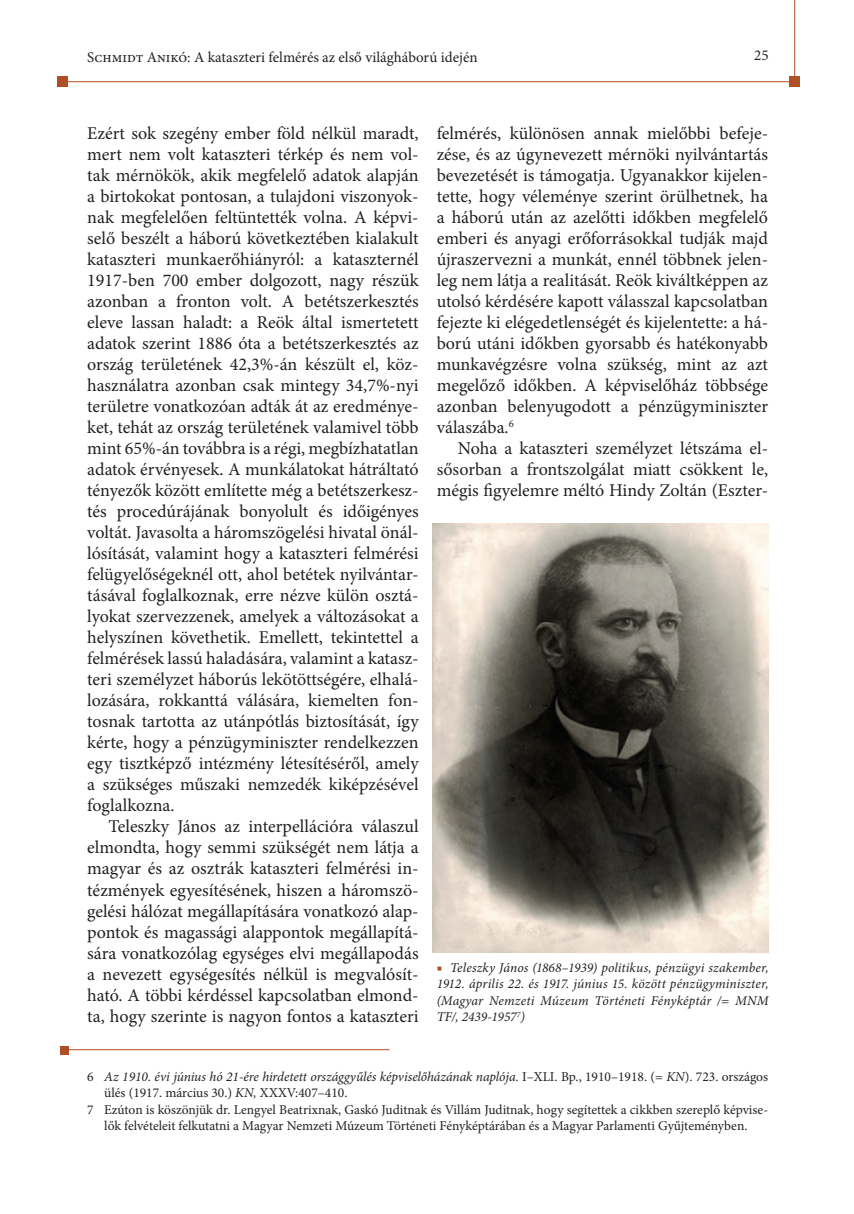
<style>
.page{position:relative;width:854px;height:1214px;background:#fff}
.page>*{position:absolute;margin:0;border:0;box-sizing:border-box;transform-origin:0 0}
.t1{font:18px/21px "Minion Pro";letter-spacing:-.005em;color:#231f20;text-align:justify}
.t2{font:15px "Minion Pro";color:#231f20}
.t3{font:italic 13.5px/16.5px "Minion Pro";color:#231f20;text-align:justify}
.t4{font:13.5px "Minion Pro";letter-spacing:-.005em;color:#231f20}
.s1{color:#ae4f25}
.s2{font-style:normal}
.s3{font-style:italic}
</style>
<div class="page">
<hr style="left:61px;top:81px;width:733px;height:1px;background:#ae4f25">
<hr style="left:794px;top:0;width:1px;height:86px;background:#ae4f25">
<div style="left:57px;top:76px;width:11px;height:10px;background:#ae4f25"></div>
<div style="left:789px;top:76px;width:10px;height:10px;background:#ae4f25"></div>
<hr style="left:60px;top:1049px;width:329px;height:1px;background:#ae4f25">
<div style="left:60px;top:1045px;width:9px;height:9px;background:#ae4f25"></div>
<img style="left:432px;top:523px;width:336px;height:429px">
<p class="t2" style="left:87px;top:47px;width:392px">Schmidt Anikó: A kataszteri felmérés az első világháború idején</p>
<p class="t2" style="left:754px;top:45px;width:16px">25</p>
<p class="t1" style="left:87px;top:122px;width:333px">Ezért sok szegény ember föld nélkül maradt, mert nem volt kataszteri térkép és nem vol&shy;tak mérnökök, akik megfelelő adatok alapján a birtokokat pontosan, a tulajdoni viszonyok&shy;nak megfelelően feltüntették volna. A képvi&shy;selő beszélt a háború következtében kialakult kataszteri munkaerőhiányról: a kataszternél 1917-ben 700 ember dolgozott, nagy részük azonban a fronton volt. A betétszerkesztés eleve lassan haladt: a Reök által ismertetett adatok szerint 1886 óta a betétszerkesztés az ország területének 42,3%-án készült el, köz&shy;használatra azonban csak mintegy 34,7%-nyi területre vonatkozóan adták át az eredménye&shy;ket, tehát az ország területének valamivel több mint 65%-án továbbra is a régi, megbízhatatlan adatok érvényesek. A munkálatokat hátráltató tényezők között említette még a betétszerkesz&shy;tés procedúrájának bonyolult és időigényes voltát. Javasolta a háromszögelési hivatal önál&shy;lósítását, valamint hogy a kataszteri felmérési felügyelőségeknél ott, ahol betétek nyilvántar&shy;tásával foglalkoznak, erre nézve külön osztá&shy;lyokat szervezzenek, amelyek a változásokat a helyszínen követhetik. Emellett, tekintettel a felmérések lassú haladására, valamint a katasz&shy;teri személyzet háborús lekötöttségére, elhalá&shy;lozására, rokkanttá válására, kiemelten fon&shy;tosnak tartotta az utánpótlás biztosítását, így kérte, hogy a pénzügyminiszter rendelkezzen egy tisztképző intézmény létesítéséről, amely a szükséges műszaki nemzedék kiképzésével foglalkozna.</p>
<p class="t1" style="left:87px;top:816px;width:333px;text-indent:21px">Teleszky János az interpellációra válaszul elmondta, hogy semmi szükségét nem látja a magyar és az osztrák kataszteri felmérési in&shy;tézmények egyesítésének, hiszen a háromszö&shy;gelési hálózat megállapítására vonatkozó alap&shy;pontok és magassági alappontok megállapítá&shy;sára vonatkozólag egységes elvi megállapodás a nevezett egységesítés nélkül is megvalósít&shy;ható. A többi kérdéssel kapcsolatban elmond&shy;ta, hogy szerinte is nagyon fontos a kataszteri</p>
<p class="t1" style="left:436px;top:123px;width:333px">felmérés, különösen annak mielőbbi befeje&shy;zése, és az úgynevezett mérnöki nyilvántartás bevezetését is támogatja. Ugyanakkor kijelen&shy;tette, hogy véleménye szerint örülhetnek, ha a háború után az azelőtti időkben megfelelő emberi és anyagi erőforrásokkal tudják majd újraszervezni a munkát, ennél többnek jelen&shy;leg nem látja a realitását. Reök kiváltképpen az utolsó kérdésére kapott válasszal kapcsolatban fejezte ki elégedetlenségét és kijelentette: a há&shy;ború utáni időkben gyorsabb és hatékonyabb munkavégzésre volna szükség, mint az azt megelőző időkben. A képviselőház többsége azonban belenyugodott a pénzügyminiszter válaszába.<sup>6</sup><sup>7</sup></p>
<p class="t1" style="left:436px;top:437px;width:333px;text-indent:21px">Noha a kataszteri személyzet létszáma el&shy;sősorban a frontszolgálat miatt csökkent le, mégis figyelemre méltó Hindy Zoltán (Eszter-</p>
<p class="t3" style="left:436px;top:958px;width:333px"><span class="s1">■</span> Teleszky János (1868–1939) politikus, pénzügyi szakember, 1912. április 22. és 1917. június 15. között pénzügyminiszter, (Magyar Nemzeti Múzeum Történeti Fényképtár /= MNM TF/, 2439-1957<sup>7</sup>)</p>
<p class="t3" style="left:87px;top:1068px;width:682px"><span class="s2">6</span> Az 1910. évi június hó 21-ére hirdetett országgyűlés képviselőházának naplója. <span class="s2">I–XLI. Bp., 1910–1918. (=</span> KN<span class="s2">). 723. országos</span></p>
<p class="t4" style="left:104px;top:1083px;width:244px">ülés (1917. március 30.) <span class="s3">KN,</span> XXXV:407–410.</p>
<p class="t4" style="left:87px;top:1100px;width:682px">7 Ezúton is köszönjük dr. Lengyel Beatrixnak, Gaskó Juditnak és Villám Juditnak, hogy segítettek a cikkben szereplő képvise-</p>
<p class="t4" style="left:104px;top:1116px;width:644px">lők felvételeit felkutatni a Magyar Nemzeti Múzeum Történeti Fényképtárában és a Magyar Parlamenti Gyűjteményben.</p>
</div>
